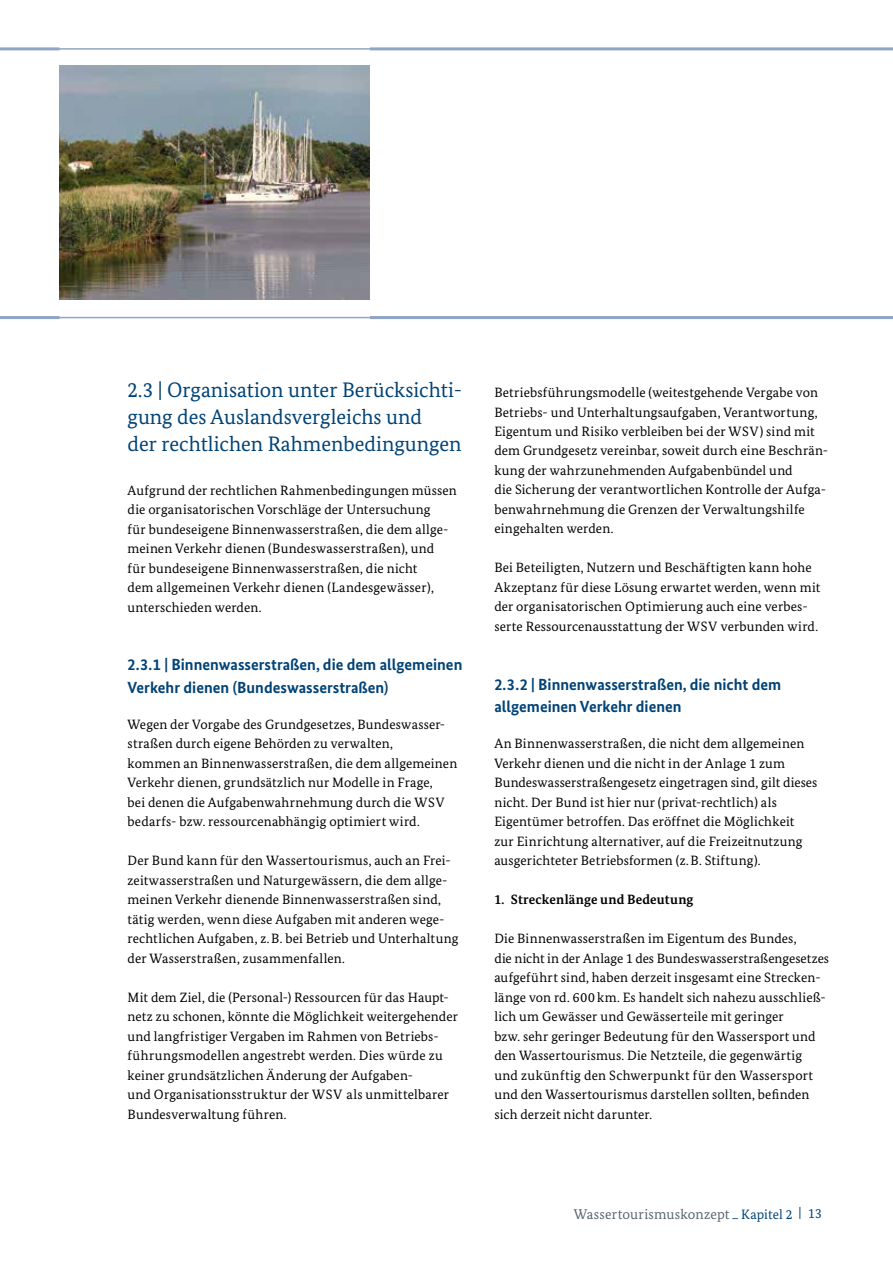
<style>
.page{position:relative;width:893px;height:1263px;background:#fff}
.page>*{position:absolute;margin:0;border:0;box-sizing:border-box;transform-origin:0 0}
.t1{font:21px/27px "Bundes Serif";color:#004377}
.t2{font:700 16.2px/22.5px "Bundes Sans";color:#004377}
.t3{font:14.1px "Bundes Serif";letter-spacing:.01em;color:#57666d}
.t4{font:13.5px/19.5px "Bundes Serif";letter-spacing:.01em;color:#000}
.t5{font:700 13.5px "Bundes Serif";letter-spacing:.01em;color:#000}
.s1{font-size:13.5px;color:#004377}
</style>
<div class="page">
<img style="left:60px;top:66px;width:310px;height:234px">
<hr style="left:0;top:48px;width:893px;height:2px;background:#8fa5c6">
<hr style="left:0;top:317px;width:893px;height:1px;background:#8fa5c6">
<hr style="left:0;top:47px;width:60px;height:3px;background:#8fa5c6">
<hr style="left:370px;top:47px;width:523px;height:3px;background:#8fa5c6">
<hr style="left:0;top:316px;width:60px;height:3px;background:#8fa5c6">
<hr style="left:370px;top:316px;width:523px;height:3px;background:#8fa5c6">
<h1 class="t1" style="left:128px;top:376px;width:336px">2.3 | Organisation unter Berücksichti&shy;gung des Auslandsvergleichs und<br>der rechtlichen Rahmenbedingungen</h1>
<p class="t4" style="left:128px;top:480px;width:331px">Aufgrund der rechtlichen Rahmenbedingungen müssen die organisatorischen Vorschläge der Untersuchung<br>für bundeseigene Binnenwasserstraßen, die dem allge&shy;meinen Verkehr dienen (Bundeswasserstraßen), und<br>für bundeseigene Binnenwasserstraßen, die nicht<br>dem allgemeinen Verkehr dienen (Landesgewässer), unterschieden werden.</p>
<p class="t2" style="left:128px;top:653px;width:336px">2.3.1 | Binnenwasserstraßen, die dem allgemeinen<br>Verkehr dienen (Bundeswasserstraßen)</p>
<p class="t4" style="left:128px;top:714px;width:331px">Wegen der Vorgabe des Grundgesetzes, Bundeswasser&shy;straßen durch eigene Behörden zu verwalten,<br>kommen an Binnenwasserstraßen, die dem allgemeinen Verkehr dienen, grundsätzlich nur Modelle in Frage,<br>bei denen die Aufgabenwahrnehmung durch die WSV bedarfs- bzw. ressourcenabhängig optimiert wird.</p>
<p class="t4" style="left:128px;top:850px;width:333px">Der Bund kann für den Wassertourismus, auch an Frei&shy;zeitwasserstraßen und Naturgewässern, die dem allge&shy;meinen Verkehr dienende Binnenwasserstraßen sind, tätig werden, wenn diese Aufgaben mit anderen wege&shy;rechtlichen Aufgaben, z.B. bei Betrieb und Unterhaltung der Wasserstraßen, zusammenfallen.</p>
<p class="t4" style="left:128px;top:987px;width:332px">Mit dem Ziel, die (Personal-) Ressourcen für das Haupt&shy;netz zu schonen, könnte die Möglichkeit weitergehender und langfristiger Vergaben im Rahmen von Betriebs&shy;führungsmodellen angestrebt werden. Dies würde zu keiner grundsätzlichen Änderung der Aufgaben-<br>und Organisationsstruktur der WSV als unmittelbarer Bundesverwaltung führen.</p>
<p class="t4" style="left:494px;top:382px;width:335px">Betriebsführungsmodelle (weitestgehende Vergabe von Betriebs- und Unterhaltungsaufgaben, Verantwortung, Eigentum und Risiko verbleiben bei der WSV) sind mit dem Grundgesetz vereinbar, soweit durch eine Beschrän&shy;kung der wahrzunehmenden Aufgabenbündel und<br>die Sicherung der verantwortlichen Kontrolle der Aufga&shy;benwahrnehmung die Grenzen der Verwaltungshilfe eingehalten werden.</p>
<p class="t4" style="left:494px;top:558px;width:327px">Bei Beteiligten, Nutzern und Beschäftigten kann hohe Akzeptanz für diese Lösung erwartet werden, wenn mit der organisatorischen Optimierung auch eine verbes&shy;serte Ressourcenausstattung der WSV verbunden wird.</p>
<p class="t2" style="left:494px;top:673px;width:288px">2.3.2 | Binnenwasserstraßen, die nicht dem allgemeinen Verkehr dienen</p>
<p class="t4" style="left:494px;top:734px;width:325px">An Binnenwasserstraßen, die nicht dem allgemeinen Verkehr dienen und die nicht in der Anlage 1 zum Bundeswasserstraßengesetz eingetragen sind, gilt dieses nicht. Der Bund ist hier nur (privat-rechtlich) als Eigentümer betroffen. Das eröffnet die Möglichkeit<br>zur Einrichtung alternativer, auf die Freizeitnutzung ausgerichteter Betriebsformen (z.B. Stiftung).</p>
<p class="t5" style="left:494px;top:891px;width:201px">1. Streckenlänge und Bedeutung</p>
<p class="t4" style="left:494px;top:928px;width:336px">Die Binnenwasserstraßen im Eigentum des Bundes,<br>die nicht in der Anlage 1 des Bundeswasserstraßengesetzes aufgeführt sind, haben derzeit insgesamt eine Strecken&shy;länge von rd. 600 km. Es handelt sich nahezu ausschließ&shy;lich um Gewässer und Gewässerteile mit geringer<br>bzw. sehr geringer Bedeutung für den Wassersport und den Wassertourismus. Die Netzteile, die gegenwärtig und zukünftig den Schwerpunkt für den Wassersport und den Wassertourismus darstellen sollten, befinden sich derzeit nicht darunter.</p>
<p class="t3" style="left:574px;top:1205px;width:249px">Wassertourismuskonzept <span class="s1">_ Kapitel 2 | 13</span></p>
</div>
